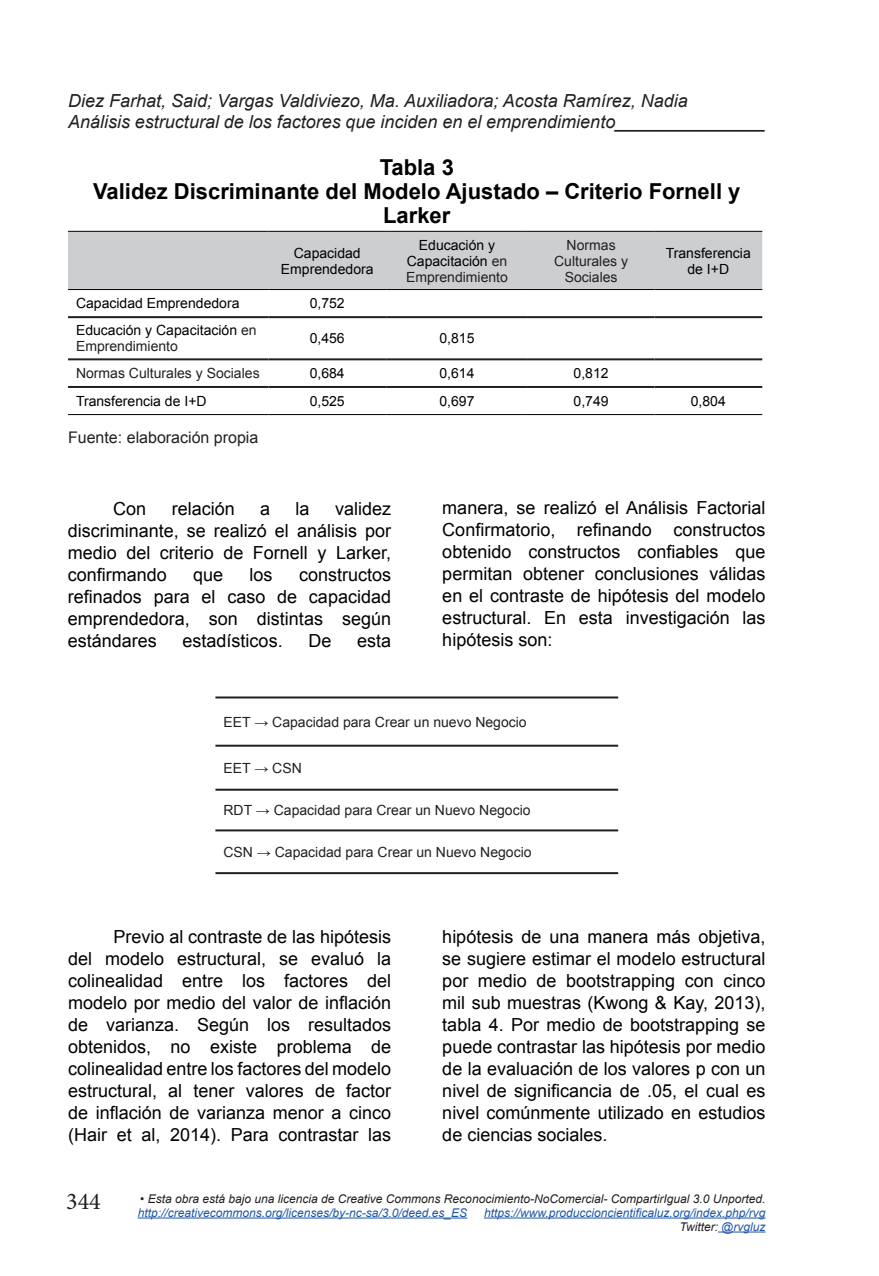
<style>
.page{position:relative;width:879px;height:1276px;background:#fff}
.page>*{position:absolute;margin:0;border:0;box-sizing:border-box;transform-origin:0 0}
.t1{font:24px "Minion Pro";color:#231f20}
.t2{font:700 22px/24px "Arial";color:#000001;text-align:center}
.t3{font:18px/22px "Arial";color:#000001;text-align:justify}
.t4{font:italic 18px/21.6px "Arial";color:#231f20}
.t5{font:16px "Arial";color:#231f20}
.t6{font:14px/16px "Arial";color:#000001;text-align:center}
.t7{font:14px/16px "Arial";color:#231f20;text-align:center}
.t8{font:italic 12px/14px "Arial";color:#1e56a6;text-align:right}
.t9{font:italic 12px "Arial";color:#231f20}
.s1{color:#231f20}
</style>
<div class="page">
<hr style="left:138px;top:1217px;width:329px;height:1px;background:#1e56a6">
<hr style="left:484px;top:1217px;width:281px;height:1px;background:#1e56a6">
<hr style="left:718px;top:1231px;width:47px;height:1px;background:#1e56a6">
<div style="left:68px;top:232px;width:694px;height:57px;background:#cdced0"></div>
<hr style="left:68px;top:316px;width:200px;height:2px;background:#231f20">
<hr style="left:268px;top:316px;width:118px;height:2px;background:#231f20">
<hr style="left:386px;top:316px;width:142px;height:2px;background:#231f20">
<hr style="left:528px;top:316px;width:126px;height:2px;background:#231f20">
<hr style="left:654px;top:316px;width:108px;height:2px;background:#231f20">
<hr style="left:68px;top:358px;width:200px;height:2px;background:#231f20">
<hr style="left:268px;top:358px;width:118px;height:2px;background:#231f20">
<hr style="left:386px;top:358px;width:142px;height:2px;background:#231f20">
<hr style="left:528px;top:358px;width:126px;height:2px;background:#231f20">
<hr style="left:654px;top:358px;width:108px;height:2px;background:#231f20">
<hr style="left:68px;top:386px;width:200px;height:2px;background:#231f20">
<hr style="left:268px;top:386px;width:118px;height:2px;background:#231f20">
<hr style="left:386px;top:386px;width:142px;height:2px;background:#231f20">
<hr style="left:528px;top:386px;width:126px;height:2px;background:#231f20">
<hr style="left:654px;top:386px;width:108px;height:2px;background:#231f20">
<hr style="left:68px;top:414px;width:200px;height:1px;background:#000001">
<hr style="left:268px;top:414px;width:118px;height:1px;background:#000001">
<hr style="left:386px;top:414px;width:142px;height:1px;background:#000001">
<hr style="left:528px;top:414px;width:126px;height:1px;background:#000001">
<hr style="left:654px;top:414px;width:108px;height:1px;background:#000001">
<hr style="left:68px;top:231px;width:200px;height:1px;background:#000001">
<hr style="left:268px;top:231px;width:118px;height:1px;background:#000001">
<hr style="left:386px;top:231px;width:142px;height:1px;background:#000001">
<hr style="left:528px;top:231px;width:126px;height:1px;background:#000001">
<hr style="left:654px;top:231px;width:108px;height:1px;background:#000001">
<hr style="left:68px;top:289px;width:200px;height:1px;background:#000001">
<hr style="left:268px;top:289px;width:118px;height:1px;background:#000001">
<hr style="left:386px;top:289px;width:142px;height:1px;background:#000001">
<hr style="left:528px;top:289px;width:126px;height:1px;background:#000001">
<hr style="left:654px;top:289px;width:108px;height:1px;background:#000001">
<hr style="left:215px;top:696px;width:403px;height:2px;background:#231f20">
<hr style="left:215px;top:744px;width:403px;height:2px;background:#231f20">
<hr style="left:215px;top:788px;width:403px;height:2px;background:#231f20">
<hr style="left:215px;top:829px;width:403px;height:2px;background:#231f20">
<hr style="left:215px;top:872px;width:403px;height:2px;background:#231f20">
<p class="t4" style="left:68px;top:90px;width:699px">Diez Farhat, Said; Vargas Valdiviezo, Ma. Auxiliadora; Acosta Ramírez, Nadia<br>Análisis estructural de los factores que inciden en el emprendimiento_______________</p>
<p class="t2" style="left:93px;top:156px;width:649px">Tabla 3<br>Validez Discriminante del Modelo Ajustado – Criterio Fornell y<br>Larker</p>
<p class="t6" style="left:281px;top:245px;width:94px">Capacidad<br>Emprendedora</p>
<p class="t6" style="left:406px;top:237px;width:103px">Educación y<br>Capacitación <span class="s1">en<br>Emprendimiento</span></p>
<p class="t7" style="left:554px;top:237px;width:75px">Normas<br>Culturales y<br>Sociales</p>
<p class="t6" style="left:666px;top:245px;width:87px">Transferencia de I+D</p>
<p class="t6" style="left:76px;top:296px;width:165px">Capacidad Emprendedora</p>
<p class="t6" style="left:310px;top:296px;width:37px">0,752</p>
<p class="t6" style="left:76px;top:322px;width:182px;text-align:left">Educación y Capacitación <span class="s1">en<br>Emprendimiento</span></p>
<p class="t6" style="left:310px;top:331px;width:37px">0,456</p>
<p class="t6" style="left:439px;top:331px;width:37px">0,815</p>
<p class="t7" style="left:76px;top:365px;width:185px">Normas Culturales y Sociales</p>
<p class="t6" style="left:310px;top:365px;width:37px">0,684</p>
<p class="t6" style="left:439px;top:365px;width:37px">0,614</p>
<p class="t6" style="left:573px;top:365px;width:37px">0,812</p>
<p class="t6" style="left:76px;top:393px;width:132px">Transferencia de I+D</p>
<p class="t6" style="left:310px;top:393px;width:37px">0,525</p>
<p class="t6" style="left:439px;top:393px;width:37px">0,697</p>
<p class="t6" style="left:573px;top:393px;width:37px">0,749</p>
<p class="t6" style="left:691px;top:393px;width:37px">0,804</p>
<p class="t5" style="left:68px;top:427px;width:192px">Fuente: elaboración propia</p>
<p class="t3" style="left:113px;top:498px;width:35px">Con</p>
<p class="t3" style="left:172px;top:498px;width:65px">relación</p>
<p class="t3" style="left:260px;top:498px;width:12px">a</p>
<p class="t3" style="left:296px;top:498px;width:16px">la</p>
<p class="t3" style="left:68px;top:498px;width:325px;text-indent:267px">validez discriminante, se realizó el análisis por medio del criterio de Fornell y Larker, confirmando</p>
<p class="t3" style="left:193px;top:564px;width:32px">que</p>
<p class="t3" style="left:250px;top:564px;width:25px">los</p>
<p class="t3" style="left:68px;top:564px;width:325px;text-indent:231px">constructos refinados para el caso de capacidad emprendedora, son distintas según estándares</p>
<p class="t3" style="left:183px;top:630px;width:102px">estadísticos.</p>
<p class="t3" style="left:308px;top:630px;width:25px">De</p>
<p class="t3" style="left:357px;top:630px;width:36px">esta</p>
<p class="t3" style="left:442px;top:497px;width:325px">manera, se realizó el Análisis Factorial Confirmatorio, refinando constructos obtenido constructos confiables que permitan obtener conclusiones válidas en el contraste de hipótesis del modelo estructural. En esta investigación las hipótesis son:</p>
<p class="t7" style="left:223px;top:714px;width:305px">EET → Capacidad para Crear un nuevo Negocio</p>
<p class="t7" style="left:223px;top:760px;width:80px">EET → CSN</p>
<p class="t7" style="left:223px;top:802px;width:309px">RDT → Capacidad para Crear un Nuevo Negocio</p>
<p class="t7" style="left:223px;top:844px;width:310px">CSN → Capacidad para Crear un Nuevo Negocio</p>
<p class="t3" style="left:68px;top:926px;width:325px;text-indent:45px">Previo al contraste de las hipótesis del modelo estructural, se evaluó la colinealidad entre los factores del modelo por medio del valor de inflación de varianza. Según los resultados obtenidos, no existe problema de colinealidad entre los factores del modelo estructural, al tener valores de factor de inflación de varianza menor a cinco (Hair et al, 2014). Para contrastar las</p>
<p class="t3" style="left:442px;top:926px;width:325px">hipótesis de una manera más objetiva, se sugiere estimar el modelo estructural por medio de bootstrapping con cinco mil sub muestras (Kwong &amp; Kay, 2013), tabla 4. Por medio de bootstrapping se puede contrastar las hipótesis por medio de la evaluación de los valores p con un nivel de significancia de .05, el cual es nivel comúnmente utilizado en estudios de ciencias sociales.</p>
<h1 class="t1" style="left:66px;top:1185px;width:36px">344</h1>
<p class="t9" style="left:140px;top:1190px;width:627px">• Esta obra está bajo una licencia de Creative Commons Reconocimiento-NoComercial- CompartirIgual 3.0 Unported.</p>
<p class="t8" style="left:138px;top:1205px;width:331px">http://creativecommons.org/licenses/by-nc-sa/3.0/deed.es_ES</p>
<p class="t8" style="left:484px;top:1205px;width:283px">https://www.produccioncientificaluz.org/index.php/rvg<br><span class="s1">Twitter:</span> @rvgluz</p>
</div>
